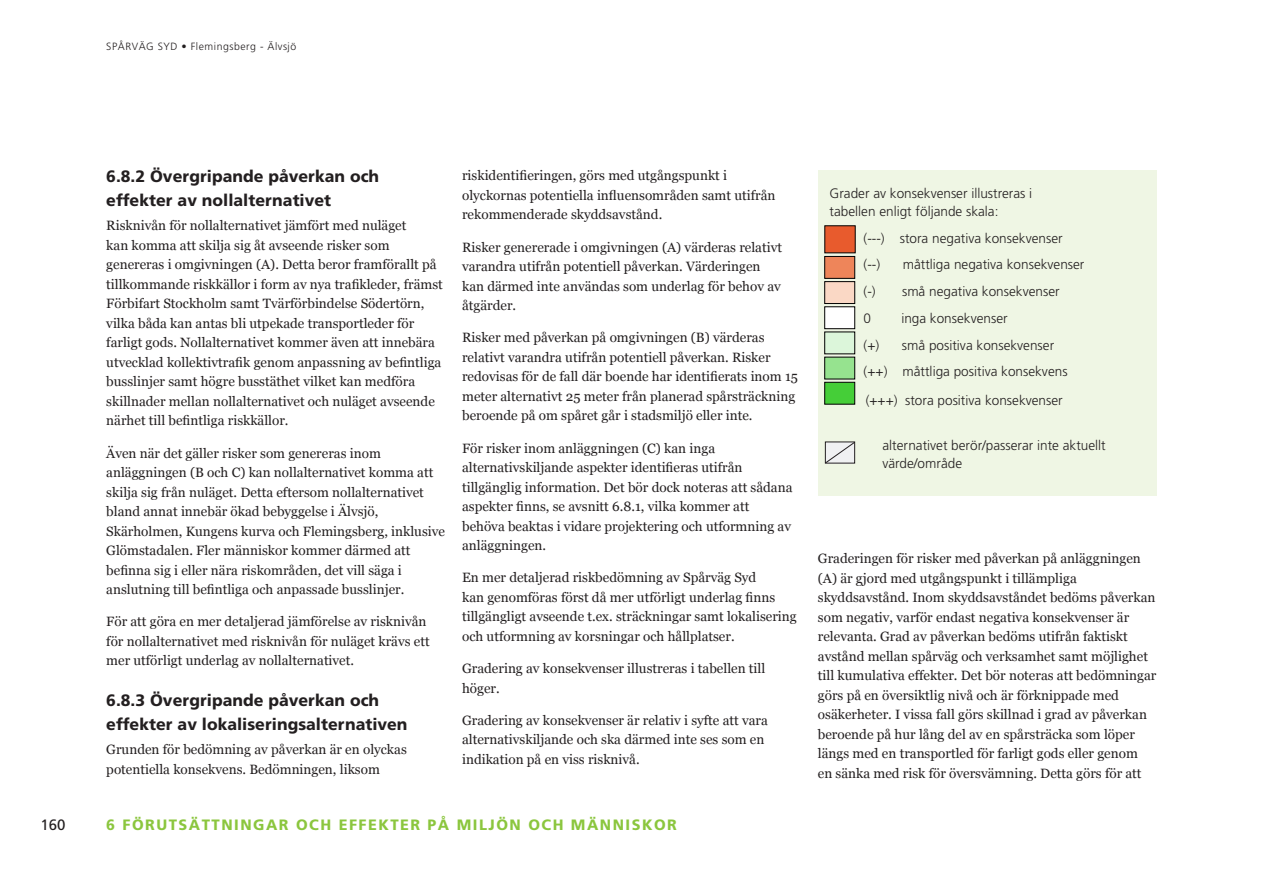
<style>
.page{position:relative;width:1263px;height:893px;background:#fff}
.page>*{position:absolute;margin:0;border:0;box-sizing:border-box;transform-origin:0 0}
.Rubrik_3_copy{font:800 16.5px/24px "Frutiger SLLOTF";color:#231f20}
.t1{font:800 15px "Frutiger SLLOTF";letter-spacing:.1em;color:#8bc63e}
.t2{font:15px "Frutiger SLLOTF";color:#231f20}
.Brödtext_faktaruta{font:300 13.65px/18.1px "Frutiger SLLOTF";color:#231f20}
.Brödtext{font:13.5px/19.5px "Georgia";color:#231f20}
.t3{font:300 10.5px "Frutiger SLLOTF";letter-spacing:.05em;color:#231f20}
</style>
<div class="page">
<div style="left:818px;top:170px;width:339px;height:325px;background:#eff6e4"></div>
<div style="left:824px;top:225px;width:31px;height:28px;background:#e85b2d"></div>
<div style="left:824px;top:256px;width:31px;height:23px;background:#ee855a;border:1px solid #000"></div>
<div style="left:824px;top:281px;width:31px;height:23px;background:#fad8c5;border:1px solid #000"></div>
<div style="left:824px;top:306px;width:31px;height:23px;background:#fff;border:1px solid #000"></div>
<div style="left:824px;top:332px;width:31px;height:22px;background:#dcf6da"></div>
<div style="left:824px;top:357px;width:31px;height:22px;background:#96e38f;border:1px solid #000"></div>
<div style="left:824px;top:382px;width:31px;height:23px;background:#45ce38;border:1px solid #000"></div>
<svg style="left:824px;top:441px;width:32px;height:23px"></svg>
<p class="t3" style="left:106px;top:41px;width:192px">SPÅRVÄG SYD • Flemingsberg - Älvsjö</p>
<p class="t2" style="left:41px;top:816px;width:27px">160</p>
<p class="Rubrik_3_copy" style="left:106px;top:164px;width:274px">6.8.2 Övergripande påverkan och effekter av nollalternativet</p>
<p class="Brödtext" style="left:106px;top:216px;width:338px">Risknivån för nollalternativet jämfört med nuläget<br>kan komma att skilja sig åt avseende risker som genereras i omgivningen (A). Detta beror framförallt på tillkommande riskkällor i form av nya trafikleder, främst Förbifart Stockholm samt Tvärförbindelse Södertörn, vilka båda kan antas bli utpekade transportleder för farligt gods. Nollalternativet kommer även att innebära utvecklad kollektivtrafik genom anpassning av befintliga busslinjer samt högre busstäthet vilket kan medföra skillnader mellan nollalternativet och nuläget avseende närhet till befintliga riskkällor.</p>
<p class="Brödtext" style="left:106px;top:443px;width:340px">Även när det gäller risker som genereras inom anläggningen (B och C) kan nollalternativet komma att skilja sig från nuläget. Detta eftersom nollalternativet bland annat innebär ökad bebyggelse i Älvsjö, Skärholmen, Kungens kurva och Flemingsberg, inklusive Glömstadalen. Fler människor kommer därmed att befinna sig i eller nära riskområden, det vill säga i anslutning till befintliga och anpassade busslinjer.</p>
<p class="Brödtext" style="left:106px;top:612px;width:325px">För att göra en mer detaljerad jämförelse av risknivån för nollalternativet med risknivån för nuläget krävs ett mer utförligt underlag av nollalternativet.</p>
<p class="Rubrik_3_copy" style="left:106px;top:688px;width:303px">6.8.3 Övergripande påverkan och effekter av lokaliseringsalternativen</p>
<p class="Brödtext" style="left:106px;top:740px;width:302px">Grunden för bedömning av påverkan är en olyckas potentiella konsekvens. Bedömningen, liksom</p>
<p class="Brödtext" style="left:462px;top:166px;width:315px">riskidentifieringen, görs med utgångspunkt i olyckornas potentiella influensområden samt utifrån rekommenderade skyddsavstånd.</p>
<p class="Brödtext" style="left:462px;top:237px;width:321px">Risker genererade i omgivningen (A) värderas relativt varandra utifrån potentiell påverkan. Värderingen kan därmed inte användas som underlag för behov av åtgärder.</p>
<p class="Brödtext" style="left:462px;top:328px;width:337px">Risker med påverkan på omgivningen (B) värderas relativt varandra utifrån potentiell påverkan. Risker redovisas för de fall där boende har identifierats inom 15 meter alternativt 25 meter från planerad spårsträckning beroende på om spåret går i stadsmiljö eller inte.</p>
<p class="Brödtext" style="left:462px;top:438px;width:332px">För risker inom anläggningen (C) kan inga alternativskiljande aspekter identifieras utifrån tillgänglig information. Det bör dock noteras att sådana aspekter finns, se avsnitt 6.8.1, vilka kommer att behöva beaktas i vidare projektering och utformning av anläggningen.</p>
<p class="Brödtext" style="left:462px;top:568px;width:336px">En mer detaljerad riskbedömning av Spårväg Syd<br>kan genomföras först då mer utförligt underlag finns tillgängligt avseende t.ex. sträckningar samt lokalisering och utformning av korsningar och hållplatser.</p>
<p class="Brödtext" style="left:462px;top:659px;width:305px">Gradering av konsekvenser illustreras i tabellen till höger.</p>
<p class="Brödtext" style="left:462px;top:711px;width:307px">Gradering av konsekvenser är relativ i syfte att vara alternativskiljande och ska därmed inte ses som en indikation på en viss risknivå.</p>
<p class="t1" style="left:106px;top:816px;width:572px">6 FÖRUTSÄTTNINGAR OCH EFFEKTER PÅ MILJÖN OCH MÄNNISKOR</p>
<p class="Brödtext_faktaruta" style="left:830px;top:184px;width:204px">Grader av konsekvenser illustreras i tabellen enligt följande skala:</p>
<p class="Brödtext_faktaruta" style="left:864px;top:229px;width:201px">(---) stora negativa konsekvenser</p>
<p class="Brödtext_faktaruta" style="left:864px;top:256px;width:18px">(--)</p>
<p class="Brödtext_faktaruta" style="left:903px;top:256px;width:183px">måttliga negativa konsekvenser</p>
<p class="Brödtext_faktaruta" style="left:864px;top:283px;width:14px">(-)</p>
<p class="Brödtext_faktaruta" style="left:902px;top:283px;width:159px">små negativa konsekvenser</p>
<p class="Brödtext_faktaruta" style="left:864px;top:309px;width:9px">0</p>
<p class="Brödtext_faktaruta" style="left:901px;top:309px;width:108px">inga konsekvenser</p>
<p class="Brödtext_faktaruta" style="left:864px;top:336px;width:17px">(+)</p>
<p class="Brödtext_faktaruta" style="left:902px;top:336px;width:154px">små positiva konsekvenser</p>
<p class="Brödtext_faktaruta" style="left:864px;top:363px;width:205px">(++) måttliga positiva konsekvens</p>
<p class="Brödtext_faktaruta" style="left:866px;top:391px;width:199px">(+++) stora positiva konsekvenser</p>
<p class="Brödtext_faktaruta" style="left:882px;top:436px;width:225px">alternativet berör/passerar inte aktuellt värde/område</p>
<p class="Brödtext" style="left:818px;top:549px;width:340px">Graderingen för risker med påverkan på anläggningen (A) är gjord med utgångspunkt i tillämpliga skyddsavstånd. Inom skyddsavståndet bedöms påverkan som negativ, varför endast negativa konsekvenser är relevanta. Grad av påverkan bedöms utifrån faktiskt avstånd mellan spårväg och verksamhet samt möjlighet till kumulativa effekter. Det bör noteras att bedömningar görs på en översiktlig nivå och är förknippade med osäkerheter. I vissa fall görs skillnad i grad av påverkan beroende på hur lång del av en spårsträcka som löper längs med en transportled för farligt gods eller genom<br>en sänka med risk för översvämning. Detta görs för att</p>
</div>
